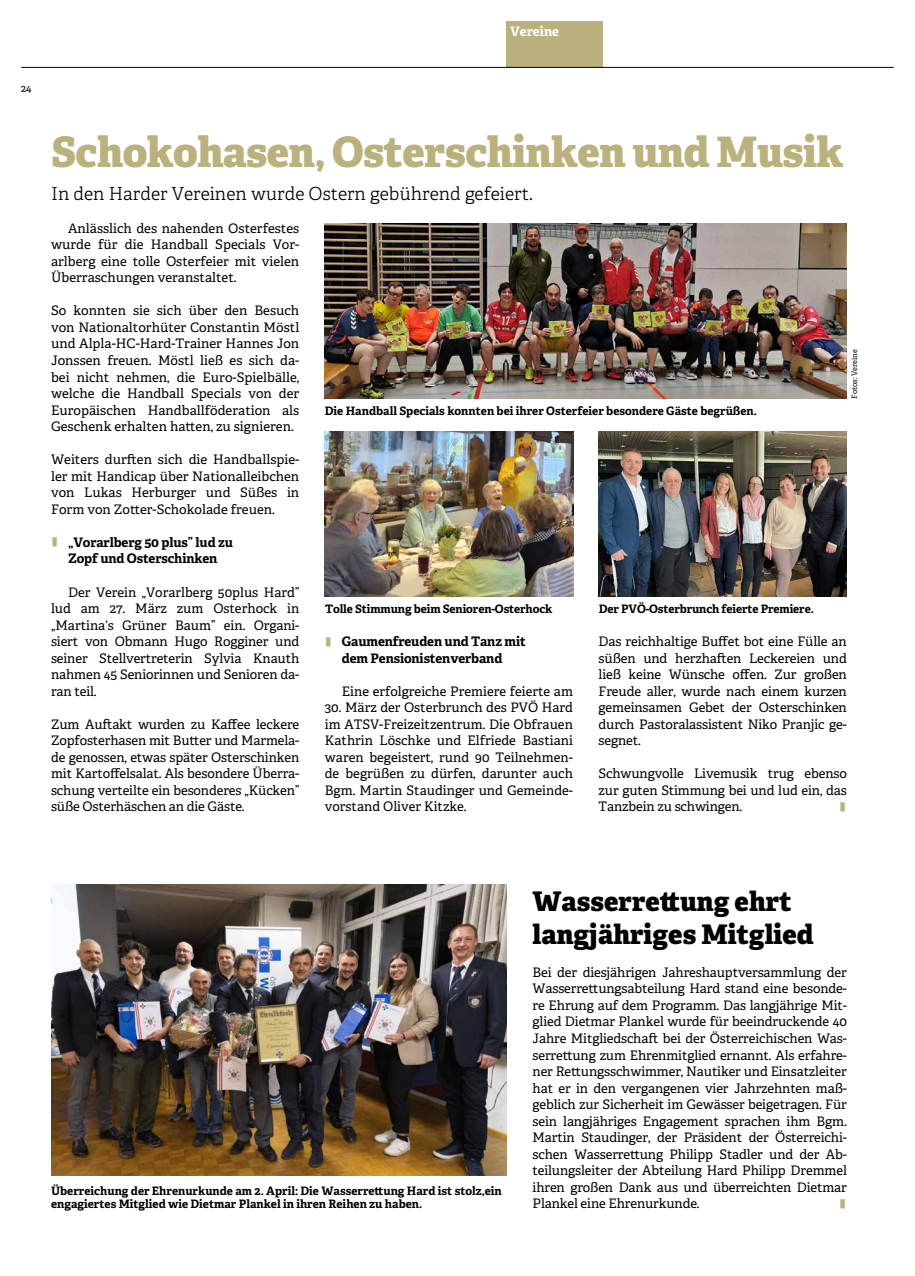
<style>
.page{position:relative;width:915px;height:1276px;background:#fff}
.page>*{position:absolute;margin:0;border:0;box-sizing:border-box;transform-origin:0 0}
.t1{font:800 42px "Adelle";letter-spacing:-.015em;color:#bbb17d}
.t2{font:800 27px/33px "Adelle";color:#000}
.t3{font:300 18px "Adelle";color:#000}
.t4{font:13.2px/16.5px "Adelle";letter-spacing:-.01em;color:#000;text-align:justify}
.t5{font:700 13.2px/16.5px "Adelle";letter-spacing:-.01em;color:#000;text-align:center}
.t6{font:700 13.2px "Adelle";color:#fff}
.t7{font:700 11.7px/13.5px "Adelle";color:#000}
.t8{font:10.5px "Adelle";color:#000}
.t9{font:800 10.2px "Adelle";color:#bbb17d;scale:2.5 1}
.t10{font:7.5px "Adelle";color:#000}
.s1{font-weight:800;font-size:10.2px;color:#bbb17d}
</style>
<div class="page">
<div style="left:506px;top:21px;width:96px;height:47px;background:#bbb17d"></div>
<hr style="left:21px;top:67px;width:872px;height:1px;background:#000">
<img style="left:325px;top:431px;width:248px;height:165px">
<img style="left:325px;top:224px;width:521px;height:174px">
<img style="left:598px;top:431px;width:248px;height:165px">
<img style="left:51px;top:884px;width:455px;height:291px">
<p class="t6" style="left:510px;top:23px;width:50px">Vereine</p>
<p class="t8" style="left:21px;top:82px;width:12px">24</p>
<h1 class="t1" style="left:51px;top:124px;width:793px">Schokohasen, Osterschinken und Musik</h1>
<h3 class="t3" style="left:51px;top:182px;width:483px">In den Harder Vereinen wurde Ostern gebührend gefeiert.</h3>
<p class="t4" style="left:51px;top:220px;width:250px;text-indent:17px">Anlässlich des nahenden Osterfestes wurde für die Handball Specials Vor&shy;arlberg eine tolle Osterfeier mit vielen Überraschungen veranstaltet.</p>
<p class="t4" style="left:51px;top:303px;width:250px">So konnten sie sich über den Besuch von Nationaltorhüter Constantin Möstl und Alpla-HC-Hard-Trainer Hannes Jon Jonssen freuen. Möstl ließ es sich da&shy;bei nicht nehmen, die Euro-Spielbälle, welche die Handball Specials von der Europäischen Handballföderation als Geschenk erhalten hatten, zu signieren.</p>
<p class="t4" style="left:51px;top:451px;width:250px">Weiters durften sich die Handballspie&shy;ler mit Handicap über Nationalleibchen von Lukas Herburger und Süßes in Form von Zotter-Schokolade freuen.</p>
<p class="t5" style="left:51px;top:534px;width:183px"><span class="s1">|</span> „Vorarlberg 50 plus” lud zu<br>Zopf und Osterschinken</p>
<p class="t4" style="left:51px;top:584px;width:250px;text-indent:17px">Der Verein „Vorarlberg 50plus Hard” lud am 27. März zum Osterhock in „Martina‘s Grüner Baum” ein. Organi&shy;siert von Obmann Hugo Rogginer und seiner Stellvertreterin Sylvia Knauth nahmen 45 Seniorinnen und Senioren da&shy;ran teil.</p>
<p class="t4" style="left:51px;top:716px;width:250px">Zum Auftakt wurden zu Kaffee leckere Zopfosterhasen mit Butter und Marmela&shy;de genossen, etwas später Osterschinken mit Kartoffelsalat. Als besondere Überra&shy;schung verteilte ein besonderes „Kücken” süße Osterhäschen an die Gäste.</p>
<p class="t10" style="left:849px;top:399px;width:51px;rotate:-90deg">Fotos: Vereine</p>
<p class="t7" style="left:325px;top:404px;width:433px">Die Handball Specials konnten bei ihrer Osterfeier besondere Gäste begrüßen.</p>
<p class="t7" style="left:598px;top:602px;width:216px">Der PVÖ-Osterbrunch feierte Premiere.</p>
<p class="t7" style="left:325px;top:602px;width:229px">Tolle Stimmung beim Senioren-Osterhock</p>
<p class="t5" style="left:325px;top:633px;width:202px"><span class="s1">|</span> Gaumenfreuden und Tanz mit dem Pensionistenverband</p>
<p class="t4" style="left:342px;top:683px;width:232px">Eine erfolgreiche Premiere feierte am</p>
<p class="t4" style="left:325px;top:699px;width:249px">30. März der Osterbrunch des PVÖ Hard im ATSV-Freizeitzentrum. Die Obfrauen Kathrin Löschke und Elfriede Bastiani waren begeistert, rund 90 Teilnehmen&shy;de begrüßen zu dürfen, darunter auch Bgm. Martin Staudinger und Gemeinde&shy;vorstand Oliver Kitzke.</p>
<p class="t4" style="left:598px;top:633px;width:250px">Das reichhaltige Buffet bot eine Fülle an süßen und herzhaften Leckereien und ließ keine Wünsche offen. Zur großen Freude aller, wurde nach einem kurzen gemeinsamen Gebet der Osterschinken durch Pastoralassistent Niko Pranjic ge&shy;segnet.</p>
<p class="t4" style="left:598px;top:765px;width:250px">Schwungvolle Livemusik trug ebenso zur guten Stimmung bei und lud ein, das Tanzbein zu schwingen.</p>
<p class="t9" style="left:838px;top:799px;width:4px">|</p>
<p class="t7" style="left:51px;top:1184px;width:452px">Überreichung der Ehrenurkunde am 2. April: Die Wasserrettung Hard ist stolz,ein engagiertes Mitglied wie Dietmar Plankel in ihren Reihen zu haben.</p>
<h2 class="t2" style="left:532px;top:884px;width:282px">Wasserrettung ehrt langjähriges Mitglied</h2>
<p class="t4" style="left:532px;top:964px;width:316px">Bei der diesjährigen Jahreshauptversammlung der Wasserrettungsabteilung Hard stand eine besonde&shy;re Ehrung auf dem Programm. Das langjährige Mit&shy;glied Dietmar Plankel wurde für beeindruckende 40<br>Jahre Mitgliedschaft bei der Österreichischen Was&shy;serrettung zum Ehrenmitglied ernannt. Als erfahre&shy;ner Rettungsschwimmer, Nautiker und Einsatzleiter hat er in den vergangenen vier Jahrzehnten maß&shy;geblich zur Sicherheit im Gewässer beigetragen. Für sein langjähriges Engagement sprachen ihm Bgm.<br>Martin Staudinger, der Präsident der Österreichi&shy;schen Wasserrettung Philipp Stadler und der Ab&shy;teilungsleiter der Abteilung Hard Philipp Dremmel ihren großen Dank aus und überreichten Dietmar Plankel eine Ehrenurkunde.</p>
<p class="t9" style="left:838px;top:1196px;width:4px">|</p>
</div>
